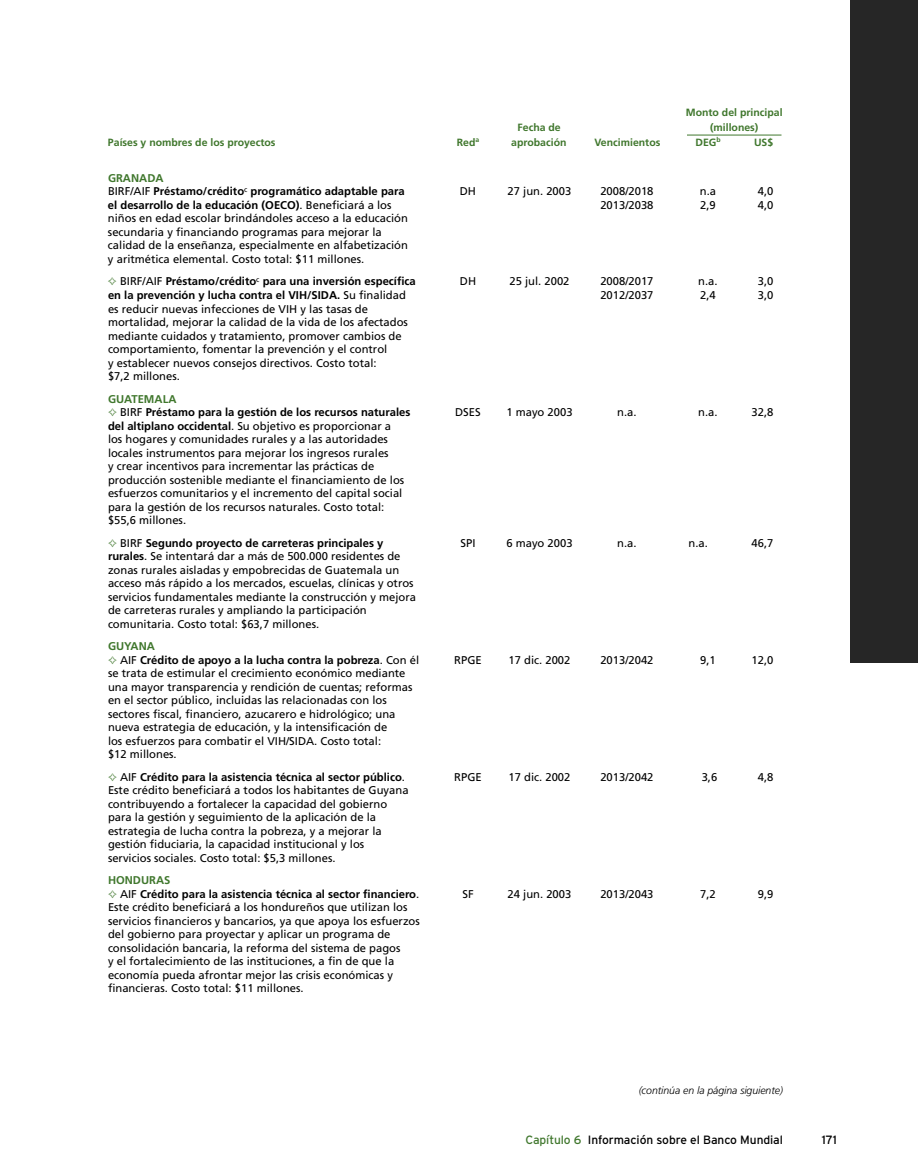
<style>
.page{position:relative;width:918px;height:1175px;background:#fff}
.page>*{position:absolute;margin:0;border:0;box-sizing:border-box;transform-origin:0 0}
.t1{font:12px "Interstate";letter-spacing:-.005em;color:#000}
.t2{font:11.25px/13.5px "Frutiger";color:#000}
.t3{font:700 11.25px/13.5px "Frutiger";color:#000}
.t4{font:700 10.5px "Frutiger";color:#40772d}
.t5{font:italic 300 10.5px "Frutiger";letter-spacing:-.005em;color:#000}
.s1{color:#40772d}
.s2{font-weight:400}
.s3{font-weight:700}
</style>
<div class="page">
<hr style="left:687px;top:135px;width:95px;height:1px;background:#40772d">
<div style="left:850px;top:0;width:68px;height:662px;background:#262626"></div>
<p class="t4" style="left:686px;top:108px;width:98px">Monto del principal</p>
<p class="t4" style="left:518px;top:123px;width:45px">Fecha de</p>
<p class="t4" style="left:710px;top:123px;width:50px">(millones)</p>
<p class="t4" style="left:108px;top:138px;width:169px">Países y nombres de los proyectos</p>
<p class="t4" style="left:457px;top:138px;width:24px">Red<sup>a</sup></p>
<p class="t4" style="left:511px;top:138px;width:57px">aprobación</p>
<p class="t4" style="left:595px;top:138px;width:67px">Vencimientos</p>
<p class="t4" style="left:696px;top:138px;width:27px">DEG<sup>b</sup></p>
<p class="t4" style="left:754px;top:138px;width:21px">US$</p>
<p class="t3" style="left:108px;top:172px;width:298px"><span class="s1">GRANADA<br></span><span class="s2">BIRF/AIF</span> Préstamo/crédito<sup>c</sup> programático adaptable para</p>
<p class="t2" style="left:460px;top:186px;width:18px">DH</p>
<p class="t2" style="left:508px;top:186px;width:65px">27 jun. 2003</p>
<p class="t2" style="left:600px;top:186px;width:55px">2008/2018</p>
<p class="t2" style="left:700px;top:186px;width:18px">n.a</p>
<p class="t2" style="left:758px;top:186px;width:17px">4,0</p>
<p class="t3" style="left:108px;top:199px;width:285px">el desarrollo de la educación (OECO)<span class="s2">. Beneficiará a los</span></p>
<p class="t2" style="left:600px;top:199px;width:55px">2013/2038</p>
<p class="t2" style="left:700px;top:199px;width:17px">2,9</p>
<p class="t2" style="left:758px;top:199px;width:17px">4,0</p>
<p class="t2" style="left:108px;top:213px;width:302px">niños en edad escolar brindándoles acceso a la educación secundaria y financiando programas para mejorar la calidad de la enseñanza, especialmente en alfabetización y aritmética elemental. Costo total: $11 millones.</p>
<p class="t3" style="left:108px;top:276px;width:309px"><span class="s1">✧</span> <span class="s2">BIRF/AIF</span> Préstamo/crédito<sup>c</sup> para una inversión específica</p>
<p class="t2" style="left:460px;top:276px;width:18px">DH</p>
<p class="t2" style="left:510px;top:276px;width:62px">25 jul. 2002</p>
<p class="t2" style="left:600px;top:276px;width:55px">2008/2017</p>
<p class="t2" style="left:698px;top:276px;width:21px">n.a.</p>
<p class="t2" style="left:758px;top:276px;width:17px">3,0</p>
<p class="t3" style="left:108px;top:289px;width:299px">en la prevención y lucha contra el VIH/SIDA. <span class="s2">Su finalidad</span></p>
<p class="t2" style="left:600px;top:289px;width:55px">2012/2037</p>
<p class="t2" style="left:700px;top:289px;width:17px">2,4</p>
<p class="t2" style="left:758px;top:289px;width:17px">3,0</p>
<p class="t2" style="left:108px;top:303px;width:302px">es reducir nuevas infecciones de VIH y las tasas de mortalidad, mejorar la calidad de la vida de los afectados mediante cuidados y tratamiento, promover cambios de comportamiento, fomentar la prevención y el control<br>y establecer nuevos consejos directivos. Costo total:<br>$7,2 millones.</p>
<p class="t3" style="left:108px;top:393px;width:304px"><span class="s1">GUATEMALA<br>✧</span> <span class="s2">BIRF</span> Préstamo para la gestión de los recursos naturales</p>
<p class="t2" style="left:455px;top:406px;width:27px">DSES</p>
<p class="t2" style="left:506px;top:406px;width:68px">1 mayo 2003</p>
<p class="t2" style="left:617px;top:406px;width:21px">n.a.</p>
<p class="t2" style="left:698px;top:406px;width:21px">n.a.</p>
<p class="t2" style="left:752px;top:406px;width:23px">32,8</p>
<p class="t2" style="left:108px;top:420px;width:298px"><span class="s3">del altiplano occidental</span>. Su objetivo es proporcionar a los hogares y comunidades rurales y a las autoridades locales instrumentos para mejorar los ingresos rurales<br>y crear incentivos para incrementar las prácticas de producción sostenible mediante el financiamiento de los esfuerzos comunitarios y el incremento del capital social para la gestión de los recursos naturales. Costo total: $55,6 millones.</p>
<p class="t3" style="left:108px;top:537px;width:277px"><span class="s1">✧</span> <span class="s2">BIRF</span> Segundo proyecto de carreteras principales y</p>
<p class="t2" style="left:460px;top:537px;width:17px">SPI</p>
<p class="t2" style="left:506px;top:537px;width:68px">6 mayo 2003</p>
<p class="t2" style="left:617px;top:537px;width:21px">n.a.</p>
<p class="t2" style="left:689px;top:537px;width:21px">n.a.</p>
<p class="t2" style="left:752px;top:537px;width:23px">46,7</p>
<p class="t2" style="left:108px;top:550px;width:310px"><span class="s3">rurales</span>. Se intentará dar a más de 500.000 residentes de zonas rurales aisladas y empobrecidas de Guatemala un acceso más rápido a los mercados, escuelas, clínicas y otros servicios fundamentales mediante la construcción y mejora de carreteras rurales y ampliando la participación comunitaria. Costo total: $63,7 millones.</p>
<p class="t3" style="left:108px;top:640px;width:313px"><span class="s1">GUYANA<br>✧</span> <span class="s2">AIF</span> Crédito de apoyo a la lucha contra la pobreza<span class="s2">. Con él</span></p>
<p class="t2" style="left:454px;top:654px;width:29px">RPGE</p>
<p class="t2" style="left:509px;top:654px;width:63px">17 dic. 2002</p>
<p class="t2" style="left:600px;top:654px;width:55px">2013/2042</p>
<p class="t2" style="left:700px;top:654px;width:17px">9,1</p>
<p class="t2" style="left:752px;top:654px;width:23px">12,0</p>
<p class="t2" style="left:108px;top:667px;width:306px">se trata de estimular el crecimiento económico mediante una mayor transparencia y rendición de cuentas; reformas en el sector público, incluidas las relacionadas con los sectores fiscal, financiero, azucarero e hidrológico; una nueva estrategia de educación, y la intensificación de<br>los esfuerzos para combatir el VIH/SIDA. Costo total:<br>$12 millones.</p>
<p class="t3" style="left:108px;top:771px;width:299px"><span class="s1">✧</span> <span class="s2">AIF</span> Crédito para la asistencia técnica al sector público<span class="s2">.</span></p>
<p class="t2" style="left:454px;top:771px;width:29px">RPGE</p>
<p class="t2" style="left:509px;top:771px;width:63px">17 dic. 2002</p>
<p class="t2" style="left:600px;top:771px;width:55px">2013/2042</p>
<p class="t2" style="left:702px;top:771px;width:17px">3,6</p>
<p class="t2" style="left:758px;top:771px;width:17px">4,8</p>
<p class="t2" style="left:108px;top:784px;width:302px">Este crédito beneficiará a todos los habitantes de Guyana contribuyendo a fortalecer la capacidad del gobierno para la gestión y seguimiento de la aplicación de la estrategia de lucha contra la pobreza, y a mejorar la gestión fiduciaria, la capacidad institucional y los servicios sociales. Costo total: $5,3 millones.</p>
<p class="t3" style="left:108px;top:874px;width:313px"><span class="s1">HONDURAS<br>✧</span> <span class="s2">AIF</span> Crédito para la asistencia técnica al sector financiero<span class="s2">.</span></p>
<p class="t2" style="left:462px;top:888px;width:13px">SF</p>
<p class="t2" style="left:508px;top:888px;width:65px">24 jun. 2003</p>
<p class="t2" style="left:600px;top:888px;width:55px">2013/2043</p>
<p class="t2" style="left:700px;top:888px;width:17px">7,2</p>
<p class="t2" style="left:758px;top:888px;width:17px">9,9</p>
<p class="t2" style="left:108px;top:901px;width:313px">Este crédito beneficiará a los hondureños que utilizan los servicios financieros y bancarios, ya que apoya los esfuerzos del gobierno para proyectar y aplicar un programa de consolidación bancaria, la reforma del sistema de pagos<br>y el fortalecimiento de las instituciones, a fin de que la economía pueda afrontar mejor las crisis económicas y financieras. Costo total: $11 millones.</p>
<p class="t5" style="left:639px;top:1086px;width:146px">(continúa en la página siguiente)</p>
<p class="t1" style="left:525px;top:1136px;width:259px"><span class="s1">Capítulo 6</span> Información sobre el Banco Mundial</p>
<p class="t1" style="left:822px;top:1136px;width:17px">171</p>
</div>
